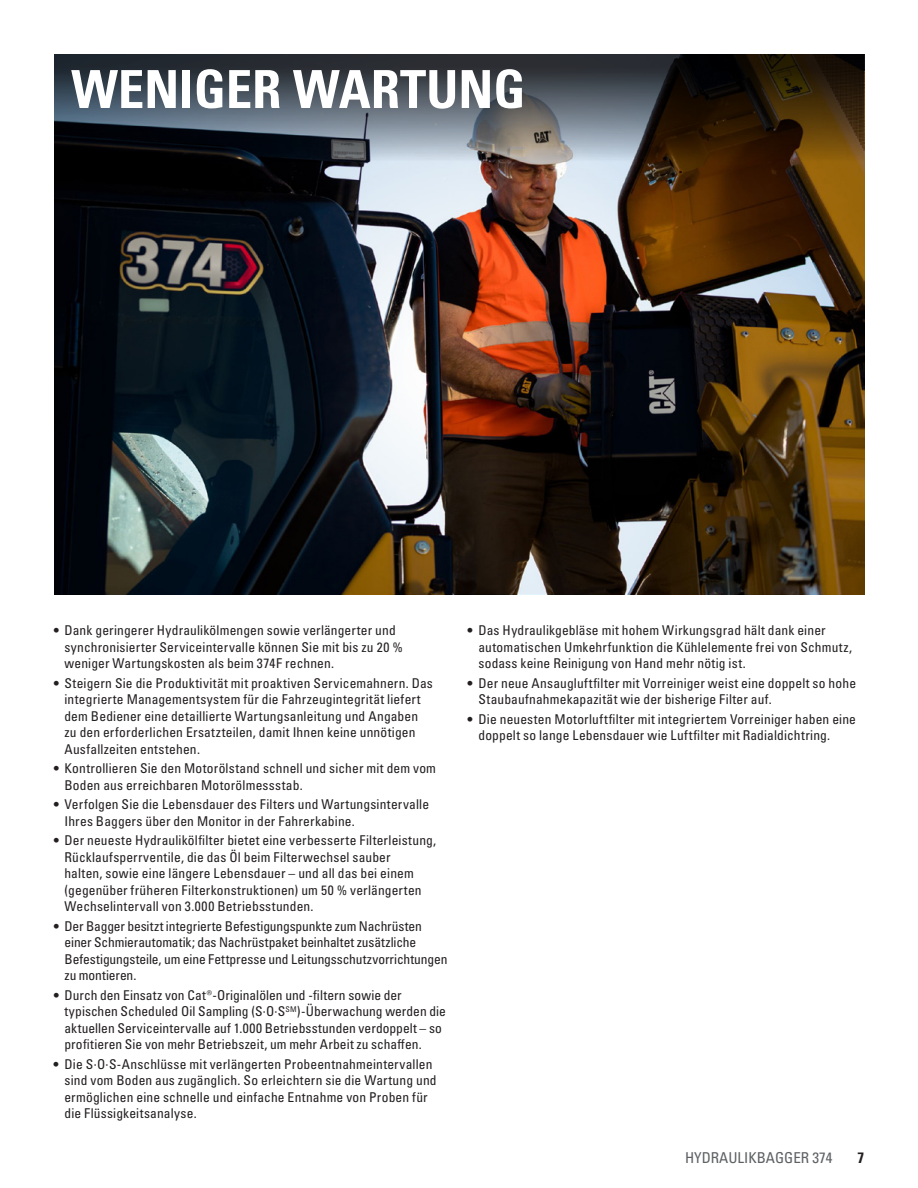
<style>
.page{position:relative;width:918px;height:1188px;background:#fff}
.page>*{position:absolute;margin:0;border:0;box-sizing:border-box;transform-origin:0 0}
.t1{font:52.5px "Univers LTCYR 67 Bold Cond";color:#fff}
.t2{font:condensed 15px "Univers LTCYR 57";color:#5d6163}
.t3{font:15px "Univers LTCYR 67 Bold Cond";color:#231f20}
.t4{font:condensed 13.5px/16.5px "Univers LTCYR 57";letter-spacing:.01em;color:#231f20}
.t5{font:condensed 13.5px/16.5px "Univers LTCYR 57";letter-spacing:-.01em;color:#231f20}
</style>
<div class="page">
<img style="left:54px;top:328px;width:810px;height:266px">
<img style="left:54px;top:54px;width:810px;height:274px">
<h1 class="t1" style="left:71px;top:57px;width:456px">WENIGER WARTUNG</h1>
<p class="t4" style="left:65px;top:622px;width:340px;text-indent:-11px">• Dank geringerer Hydraulikölmengen sowie verlängerter und synchronisierter Serviceintervalle können Sie mit bis zu 20 % weniger Wartungskosten als beim 374F rechnen.</p>
<p class="t4" style="left:65px;top:674px;width:370px;text-indent:-11px">• Steigern Sie die Produktivität mit proaktiven Servicemahnern. Das integrierte Managementsystem für die Fahrzeugintegrität liefert dem Bediener eine detaillierte Wartungsanleitung und Angaben zu den erforderlichen Ersatzteilen, damit Ihnen keine unnötigen Ausfallzeiten entstehen.</p>
<p class="t4" style="left:65px;top:760px;width:373px;text-indent:-11px">• Kontrollieren Sie den Motorölstand schnell und sicher mit dem vom<br>Boden aus erreichbaren Motorölmessstab.</p>
<p class="t4" style="left:65px;top:796px;width:366px;text-indent:-11px">• Verfolgen Sie die Lebensdauer des Filters und Wartungsintervalle<br>Ihres Baggers über den Monitor in der Fahrerkabine.</p>
<p class="t4" style="left:65px;top:832px;width:373px;text-indent:-11px">• Der neueste Hydraulikölfilter bietet eine verbesserte Filterleistung, Rücklaufsperrventile, die das Öl beim Filterwechsel sauber<br>halten, sowie eine längere Lebensdauer – und all das bei einem (gegenüber früheren Filterkonstruktionen) um 50 % verlängerten Wechselintervall von 3.000 Betriebsstunden.</p>
<p class="t5" style="left:65px;top:917px;width:384px;text-indent:-11px">• Der Bagger besitzt integrierte Befestigungspunkte zum Nachrüsten einer Schmierautomatik; das Nachrüstpaket beinhaltet zusätzliche Befestigungsteile, um eine Fettpresse und Leitungsschutzvorrichtungen zu montieren.</p>
<p class="t4" style="left:64px;top:986px;width:383px;text-indent:-10px">• Durch den Einsatz von Cat®-Originalölen und -filtern sowie der typischen Scheduled Oil Sampling (S·O·S<sup>SM</sup>)-Überwachung werden die aktuellen Serviceintervalle auf 1.000 Betriebsstunden verdoppelt – so profitieren Sie von mehr Betriebszeit, um mehr Arbeit zu schaffen.</p>
<p class="t4" style="left:64px;top:1055px;width:374px;text-indent:-11px">• Die S·O·S-Anschlüsse mit verlängerten Probeentnahmeintervallen sind vom Boden aus zugänglich. So erleichtern sie die Wartung und ermöglichen eine schnelle und einfache Entnahme von Proben für die Flüssigkeitsanalyse.</p>
<p class="t4" style="left:478px;top:622px;width:375px;text-indent:-11px">• Das Hydraulikgebläse mit hohem Wirkungsgrad hält dank einer automatischen Umkehrfunktion die Kühlelemente frei von Schmutz, sodass keine Reinigung von Hand mehr nötig ist.</p>
<p class="t4" style="left:478px;top:674px;width:379px;text-indent:-11px">• Der neue Ansaugluftfilter mit Vorreiniger weist eine doppelt so hohe<br>Staubaufnahmekapazität wie der bisherige Filter auf.</p>
<p class="t4" style="left:478px;top:710px;width:379px;text-indent:-11px">• Die neuesten Motorluftfilter mit integriertem Vorreiniger haben eine doppelt so lange Lebensdauer wie Luftfilter mit Radialdichtring.</p>
<p class="t2" style="left:685px;top:1148px;width:149px">HYDRAULIKBAGGER 374</p>
<p class="t3" style="left:857px;top:1148px;width:8px">7</p>
</div>
